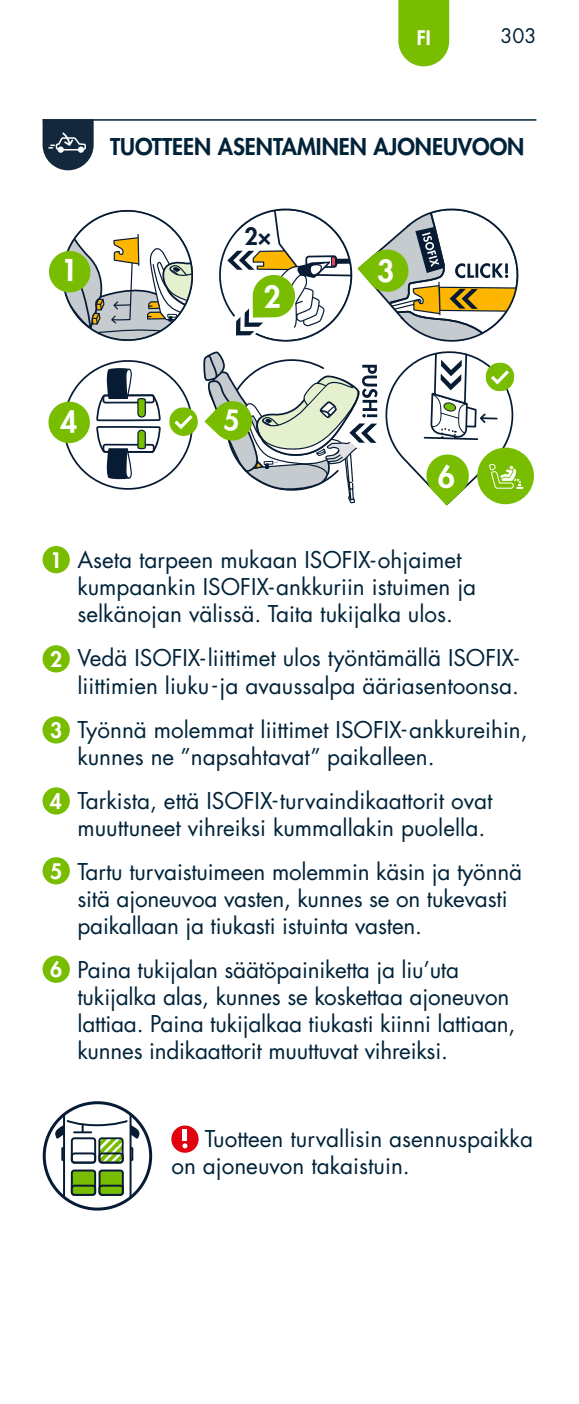
<style>
.page{position:relative;width:579px;height:1404px;background:#fff}
.page>*{position:absolute;margin:0;border:0;box-sizing:border-box;transform-origin:0 0}
.t1{font:800 29.7px "Futura LT Pro";color:#fff}
.t2{font:800 23.1px "Futura LT Pro";color:#071c34}
.t3{font:22.5px/27px "Futura LT Pro";color:#00233a}
.t4{font:800 22.5px "Futura LT Pro";color:#00233a}
.t5{font:19.5px "Futura LT Pro";color:#00233a}
.t6{font:800 19.5px "Futura LT Pro";color:#fff}
.s1{font-weight:800;font-size:20.7px;color:#fff}
</style>
<div class="page">
<svg style="left:398px;top:0;width:51px;height:66px;background:#83c215"></svg>
<hr style="left:43px;top:119px;width:493px;height:2px;background:#00233a">
<div style="left:477px;top:447px;width:56px;height:57px;background:#78bd00;border-radius:50%"></div>
<svg style="left:43px;top:546px;width:27px;height:27px"></svg>
<div style="left:43px;top:546px;width:27px;height:27px;background:#78bd00;border-radius:50%"></div>
<svg style="left:43px;top:645px;width:27px;height:27px"></svg>
<div style="left:43px;top:645px;width:27px;height:27px;background:#78bd00;border-radius:50%"></div>
<svg style="left:43px;top:716px;width:27px;height:27px"></svg>
<div style="left:43px;top:716px;width:27px;height:27px;background:#78bd00;border-radius:50%"></div>
<div style="left:43px;top:787px;width:27px;height:27px;background:#78bd00;border-radius:50%"></div>
<svg style="left:43px;top:857px;width:27px;height:27px"></svg>
<div style="left:43px;top:857px;width:27px;height:27px;background:#78bd00;border-radius:50%"></div>
<svg style="left:43px;top:957px;width:27px;height:25px"></svg>
<div style="left:43px;top:955px;width:27px;height:27px;background:#78bd00;border-radius:50%"></div>
<svg style="left:171px;top:1127px;width:27px;height:25px"></svg>
<div style="left:171px;top:1125px;width:27px;height:27px;background:#e1000e;border-radius:50%"></div>
<svg style="left:182px;top:1143px;width:5px;height:5px"></svg>
<hr style="left:183px;top:1129px;width:4px;height:11px;background:#fff">
<svg style="left:43px;top:119px;width:51px;height:51px;background:#3e4f5f"></svg>
<div style="left:99px;top:1170px;width:24px;height:24px;background:#78bd00;border-radius:3px"></div>
<div style="left:98px;top:1169px;width:26px;height:26px;border:2px solid #071c34;border-radius:3px"></div>
<div style="left:98px;top:1184px;width:26px;height:11px;border:2px solid #071c34;border-radius:3px"></div>
<svg style="left:99px;top:1138px;width:24px;height:24px"></svg>
<div style="left:98px;top:1137px;width:25px;height:26px;border:2px solid #071c34;border-radius:3px"></div>
<div style="left:98px;top:1152px;width:26px;height:11px;border:2px solid #071c34;border-radius:3px"></div>
<div style="left:72px;top:1170px;width:23px;height:24px;background:#78bd00;border-radius:3px"></div>
<div style="left:71px;top:1169px;width:25px;height:26px;border:2px solid #071c34;border-radius:3px"></div>
<div style="left:71px;top:1184px;width:25px;height:11px;border:2px solid #071c34;border-radius:3px"></div>
<div style="left:71px;top:1137px;width:25px;height:26px;border:2px solid #071c34;border-radius:3px"></div>
<div style="left:71px;top:1152px;width:25px;height:11px;border:2px solid #071c34;border-radius:3px"></div>
<hr style="left:129px;top:1114px;width:2px;height:82px;background:#071c34">
<hr style="left:63px;top:1114px;width:2px;height:82px;background:#071c34">
<div style="left:130px;top:1146px;width:3px;height:14px;border:2px solid #071c34"></div>
<div style="left:61px;top:1146px;width:4px;height:14px;border:2px solid #071c34"></div>
<svg style="left:54px;top:1118px;width:86px;height:23px"></svg>
<div style="left:43px;top:1101px;width:109px;height:109px;border:3px solid #071c34;border-radius:50%"></div>
<svg style="left:48px;top:208px;width:479px;height:298px"></svg>
<p class="t6" style="left:416px;top:23px;width:15px">FI</p>
<p class="t5" style="left:500px;top:23px;width:38px">303</p>
<p class="t4" style="left:110px;top:129px;width:415px">TUOTTEEN ASENTAMINEN AJONEUVOON</p>
<p class="t2" style="left:244px;top:219px;width:28px">2×</p>
<h1 class="t1" style="left:377px;top:248px;width:19px">3</h1>
<p class="t3" style="left:77px;top:546px;width:400px;text-indent:-27px"><span class="s1">1</span> Aseta tarpeen mukaan ISOFIX-ohjaimet kumpaankin ISOFIX-ankkuriin istuimen ja selkänojan välissä. Taita tukijalka ulos.</p>
<p class="t3" style="left:18px;top:644px;width:502px;text-align:right"><span class="s1">1 2</span> Vedä ISOFIX-liittimet ulos työntämällä ISOFIX&shy;liittimien liuku -ja avaussalpa ääriasentoonsa.</p>
<p class="t3" style="left:77px;top:715px;width:451px;text-indent:-59px"><span class="s1">2 3</span> Työnnä molemmat liittimet ISOFIX-ankkureihin, kunnes ne ”napsahtavat” paikalleen.</p>
<p class="t3" style="left:77px;top:786px;width:416px;text-indent:-59px"><span class="s1">3 4</span> Tarkista, että ISOFIX-turvaindikaattorit ovat muuttuneet vihreiksi kummallakin puolella.</p>
<p class="t3" style="left:77px;top:857px;width:446px;text-indent:-27px"><span class="s1">5</span> Tartu turvaistuimeen molemmin käsin ja työnnä sitä ajoneuvoa vasten, kunnes se on tukevasti paikallaan ja tiukasti istuinta vasten.</p>
<p class="t3" style="left:77px;top:955px;width:439px;text-indent:-59px"><span class="s1">5 6</span> Paina tukijalan säätöpainiketta ja liu’uta tukijalka alas, kunnes se koskettaa ajoneuvon lattiaa. Paina tukijalkaa tiukasti kiinni lattiaan, kunnes indikaattorit muuttuvat vihreiksi.</p>
<p class="t3" style="left:171px;top:1124px;width:363px;text-indent:33px">Tuotteen turvallisin asennuspaikka on ajoneuvon takaistuin.</p>
</div>
